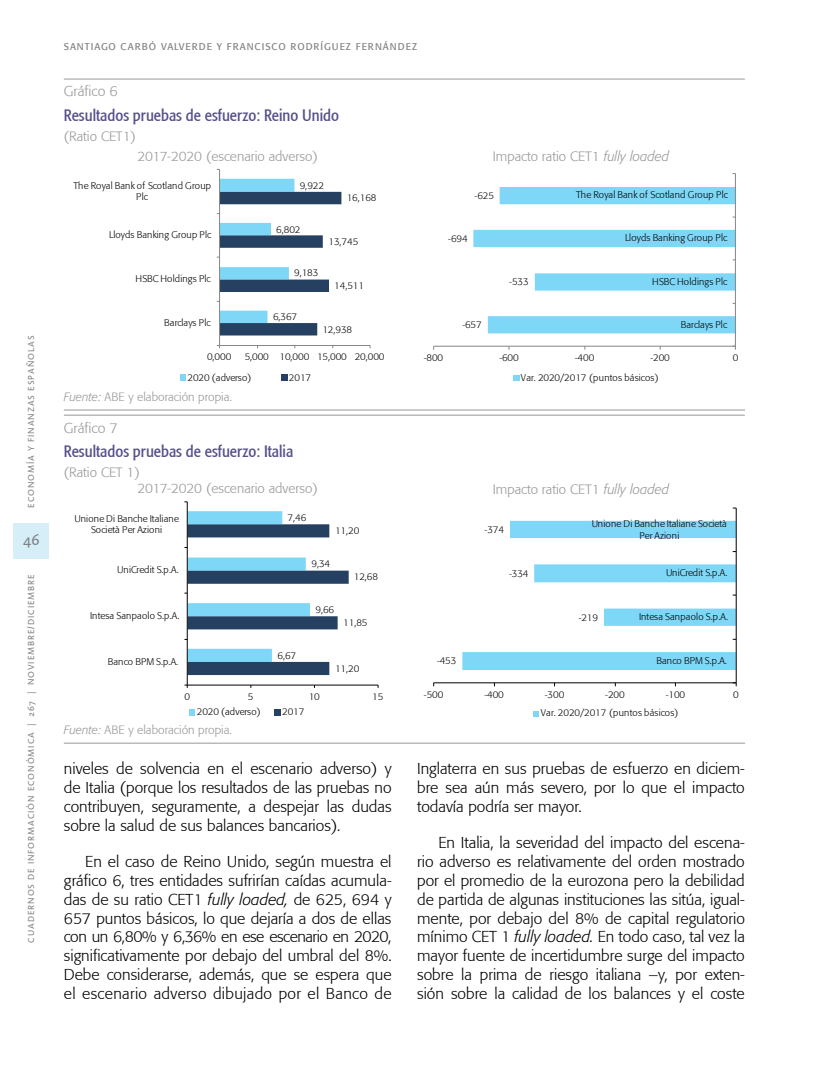
<style>
.page{position:relative;width:830px;height:1085px;background:#fff}
.page>*{position:absolute;margin:0;border:0;box-sizing:border-box;transform-origin:0 0}
.t1{font:condensed 16.5px "Formata";color:#534f8a}
.t2{font:300 15.75px/18.9px "Formata";color:#000;text-align:justify}
.t3{font:15px "Linotype Aroma";color:#808285}
.t4{font:300 14.25px "Formata";color:#999898}
.t5{font:300 13.5px "Formata";color:#999898}
.t6{font:300 12px "Formata";color:#999898}
.t7{font:9.75px "Formata";letter-spacing:.1em;color:#808285}
.t8{font:300 9.6px/11.7px "Formata";letter-spacing:.005em;color:#000;text-align:center}
.t9{font:300 9.6px "Formata";letter-spacing:.025em;color:#000}
.t10{font:9px "Linotype Aroma";letter-spacing:.1em;color:#808285}
.s1{font-style:italic}
</style>
<div class="page">
<div style="left:14px;top:523px;width:35px;height:35px;background:#d5eef8"></div>
<hr style="left:219px;top:345px;width:151px;height:1px;background:#868686">
<hr style="left:219px;top:169px;width:1px;height:176px;background:#868686">
<svg style="left:217px;top:179px;width:124px;height:156px"></svg>
<svg style="left:180px;top:375px;width:6px;height:6px"></svg>
<svg style="left:281px;top:375px;width:6px;height:6px"></svg>
<svg style="left:473px;top:187px;width:261px;height:146px"></svg>
<hr style="left:433px;top:346px;width:302px;height:1px;background:#868686">
<hr style="left:734px;top:173px;width:1px;height:173px;background:#868686">
<svg style="left:513px;top:375px;width:6px;height:6px"></svg>
<hr style="left:64px;top:409px;width:680px;height:1px;background:#999898">
<hr style="left:64px;top:79px;width:680px;height:1px;background:#999898">
<hr style="left:187px;top:684px;width:191px;height:1px;background:#000">
<hr style="left:187px;top:501px;width:1px;height:184px;background:#000">
<svg style="left:184px;top:511px;width:164px;height:164px"></svg>
<svg style="left:189px;top:709px;width:6px;height:6px"></svg>
<div style="left:274px;top:709px;width:7px;height:6px;background:#254061"></div>
<svg style="left:462px;top:520px;width:273px;height:150px"></svg>
<hr style="left:433px;top:682px;width:302px;height:1px;background:#000">
<hr style="left:735px;top:508px;width:1px;height:174px;background:#000">
<svg style="left:533px;top:711px;width:5px;height:5px"></svg>
<hr style="left:64px;top:742px;width:680px;height:1px;background:#999898">
<hr style="left:64px;top:415px;width:680px;height:1px;background:#999898">
<p class="t10" style="left:25px;top:508px;width:174px;rotate:-90deg">ECONOMÍA Y FINANZAS ESPAÑOLAS</p>
<p class="t3" style="left:23px;top:530px;width:18px">46</p>
<p class="t10" style="left:25px;top:942px;width:370px;rotate:-90deg">CUADERNOS DE INFORMACIÓN ECONÓMICA | 267 | NOVIEMBRE/DICIEMBRE</p>
<p class="t7" style="left:64px;top:40px;width:354px">SANTIAGO CARBÓ VALVERDE Y FRANCISCO RODRÍGUEZ FERNÁNDEZ</p>
<p class="t4" style="left:64px;top:83px;width:56px">Gráfico 6</p>
<p class="t1" style="left:64px;top:105px;width:276px">Resultados pruebas de esfuerzo: Reino Unido</p>
<p class="t5" style="left:64px;top:128px;width:74px">(Ratio CET1)</p>
<p class="t5" style="left:137px;top:148px;width:182px">2017-2020 (escenario adverso)</p>
<p class="t8" style="left:73px;top:179px;width:139px">The Royal Bank of Scotland Group<br>Plc</p>
<p class="t8" style="left:299px;top:179px;width:26px">9,922</p>
<p class="t8" style="left:346px;top:192px;width:31px">16,168</p>
<p class="t8" style="left:109px;top:229px;width:104px">Lloyds Banking Group Plc</p>
<p class="t8" style="left:276px;top:223px;width:26px">6,802</p>
<p class="t8" style="left:328px;top:236px;width:31px">13,745</p>
<p class="t9" style="left:135px;top:273px;width:77px">HSBC Holdings Plc</p>
<p class="t8" style="left:294px;top:267px;width:26px">9,183</p>
<p class="t8" style="left:334px;top:280px;width:31px">14,511</p>
<p class="t8" style="left:164px;top:317px;width:48px">Barclays Plc</p>
<p class="t8" style="left:273px;top:311px;width:26px">6,367</p>
<p class="t8" style="left:322px;top:323px;width:31px">12,938</p>
<p class="t8" style="left:207px;top:351px;width:26px">0,000</p>
<p class="t8" style="left:244px;top:351px;width:141px">5,000 10,000 15,000 20,000</p>
<p class="t8" style="left:187px;top:371px;width:65px">2020 (adverso)</p>
<p class="t8" style="left:289px;top:371px;width:24px">2017</p>
<p class="t6" style="left:64px;top:390px;width:170px"><span class="s1">Fuente:</span> ABE y elaboración propia.</p>
<p class="t4" style="left:64px;top:419px;width:56px">Gráfico 7</p>
<p class="t1" style="left:64px;top:441px;width:231px">Resultados pruebas de esfuerzo: Italia</p>
<p class="t5" style="left:64px;top:464px;width:77px">(Ratio CET 1)</p>
<p class="t5" style="left:137px;top:480px;width:182px">2017-2020 (escenario adverso)</p>
<p class="t8" style="left:74px;top:512px;width:106px">Unione Di Banche Italiane<br>Società Per Azioni</p>
<p class="t8" style="left:287px;top:512px;width:20px">7,46</p>
<p class="t8" style="left:335px;top:525px;width:26px">11,20</p>
<p class="t8" style="left:117px;top:564px;width:63px">UniCredit S.p.A.</p>
<p class="t8" style="left:311px;top:558px;width:20px">9,34</p>
<p class="t8" style="left:354px;top:571px;width:26px">12,68</p>
<p class="t8" style="left:90px;top:610px;width:91px">Intesa Sanpaolo S.p.A.</p>
<p class="t8" style="left:315px;top:604px;width:20px">9,66</p>
<p class="t8" style="left:343px;top:617px;width:26px">11,85</p>
<p class="t8" style="left:108px;top:655px;width:72px">Banco BPM S.p.A.</p>
<p class="t8" style="left:277px;top:649px;width:20px">6,67</p>
<p class="t8" style="left:335px;top:662px;width:26px">11,20</p>
<p class="t8" style="left:184px;top:690px;width:7px">0</p>
<p class="t8" style="left:248px;top:690px;width:7px">5</p>
<p class="t8" style="left:308px;top:690px;width:13px">10</p>
<p class="t8" style="left:372px;top:690px;width:13px">15</p>
<p class="t8" style="left:197px;top:706px;width:65px">2020 (adverso)</p>
<p class="t8" style="left:282px;top:706px;width:24px">2017</p>
<p class="t6" style="left:64px;top:723px;width:170px"><span class="s1">Fuente:</span> ABE y elaboración propia.</p>
<p class="t2" style="left:64px;top:759px;width:329px">niveles de solvencia en el escenario adverso) y de Italia (porque los resultados de las pruebas no contribuyen, seguramente, a despejar las dudas sobre la salud de sus balances bancarios).</p>
<p class="t2" style="left:64px;top:851px;width:329px;text-indent:21px">En el caso de Reino Unido, según muestra el gráfico 6, tres entidades sufrirían caídas acumula&shy;das de su ratio CET1 <span class="s1">fully loaded,</span> de 625, 694 y 657 puntos básicos, lo que dejaría a dos de ellas con un 6,80% y 6,36% en ese escenario en 2020, significativamente por debajo del umbral del 8%.<br>Debe considerarse, además, que se espera que el escenario adverso dibujado por el Banco de</p>
<p class="t5" style="left:492px;top:149px;width:178px">Impacto ratio CET1 <span class="s1">fully loaded</span></p>
<p class="t8" style="left:474px;top:189px;width:21px">-625</p>
<p class="t8" style="left:575px;top:189px;width:153px">The Royal Bank of Scotland Group Plc</p>
<p class="t8" style="left:448px;top:233px;width:21px">-694</p>
<p class="t8" style="left:624px;top:232px;width:104px">Lloyds Banking Group Plc</p>
<p class="t8" style="left:509px;top:276px;width:21px">-533</p>
<p class="t9" style="left:651px;top:275px;width:77px">HSBC Holdings Plc</p>
<p class="t8" style="left:462px;top:319px;width:21px">-657</p>
<p class="t8" style="left:680px;top:318px;width:48px">Barclays Plc</p>
<p class="t8" style="left:423px;top:352px;width:21px">-800</p>
<p class="t8" style="left:499px;top:352px;width:21px">-600</p>
<p class="t8" style="left:574px;top:352px;width:21px">-400</p>
<p class="t8" style="left:650px;top:352px;width:21px">-200</p>
<p class="t8" style="left:732px;top:352px;width:7px">0</p>
<p class="t8" style="left:520px;top:371px;width:139px">Var. 2020/2017 (puntos básicos)</p>
<p class="t5" style="left:492px;top:481px;width:178px">Impacto ratio CET1 <span class="s1">fully loaded</span></p>
<p class="t8" style="left:484px;top:523px;width:21px">-374</p>
<p class="t8" style="left:509px;top:567px;width:21px">-334</p>
<p class="t8" style="left:437px;top:655px;width:21px">-453</p>
<p class="t8" style="left:591px;top:517px;width:136px">Unione Di Banche Italiane Società<br>Per Azioni</p>
<p class="t8" style="left:578px;top:611px;width:21px">-219</p>
<p class="t8" style="left:665px;top:567px;width:63px">UniCredit S.p.A.</p>
<p class="t8" style="left:638px;top:611px;width:90px">Intesa Sanpaolo S.p.A.</p>
<p class="t8" style="left:656px;top:654px;width:72px">Banco BPM S.p.A.</p>
<p class="t8" style="left:424px;top:688px;width:21px">-500</p>
<p class="t8" style="left:484px;top:688px;width:21px">-400</p>
<p class="t8" style="left:544px;top:688px;width:21px">-300</p>
<p class="t8" style="left:605px;top:688px;width:21px">-200</p>
<p class="t8" style="left:665px;top:688px;width:21px">-100</p>
<p class="t8" style="left:732px;top:688px;width:7px">0</p>
<p class="t8" style="left:540px;top:706px;width:139px">Var. 2020/2017 (puntos básicos)</p>
<p class="t2" style="left:417px;top:759px;width:329px">Inglaterra en sus pruebas de esfuerzo en diciem&shy;bre sea aún más severo, por lo que el impacto todavía podría ser mayor.</p>
<p class="t2" style="left:417px;top:832px;width:329px;text-indent:21px">En Italia, la severidad del impacto del escena&shy;rio adverso es relativamente del orden mostrado por el promedio de la eurozona pero la debilidad de partida de algunas instituciones las sitúa, igual&shy;mente, por debajo del 8% de capital regulatorio mínimo CET 1 <span class="s1">fully loaded.</span> En todo caso, tal vez la mayor fuente de incertidumbre surge del impacto sobre la prima de riesgo italiana –y, por exten&shy;sión sobre la calidad de los balances y el coste</p>
</div>
